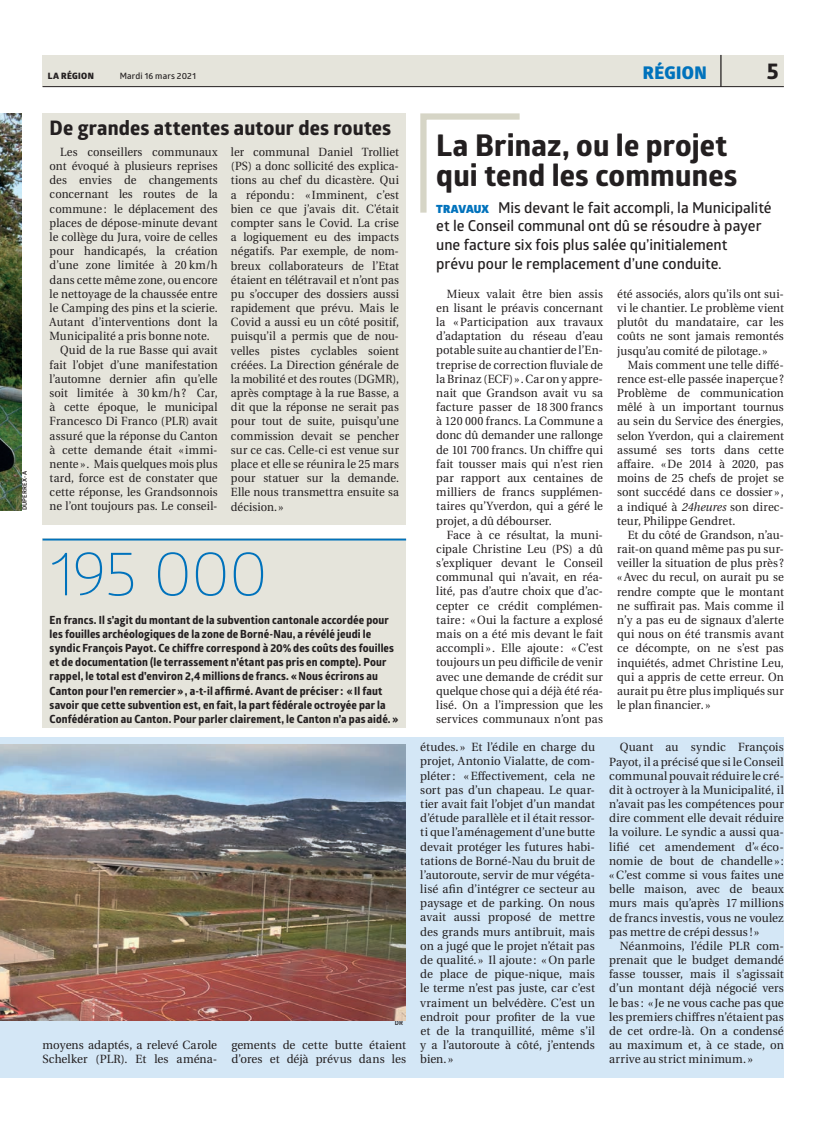
<style>
.page{position:relative;width:830px;height:1134px;background:#fff}
.page>*{position:absolute;margin:0;border:0;box-sizing:border-box;transform-origin:0 0}
.t1{font:300 62.5px "Glober";letter-spacing:-.02em;color:#0072bc}
.t2{font:700 30px/30px "Globerx";letter-spacing:.005em;color:#231f20}
.t3{font:700 22.5px "Globerx";color:#231f20}
.t4{font:700 20px "Globerx";letter-spacing:.01em;color:#231f20}
.t5{font:800 17.5px "Glober";letter-spacing:.02em;color:#0072bc}
.t6{font:600 15px/18.8px "Glober";letter-spacing:-.005em;color:#231f20}
.t7{font:11.88px/14.1px "Heuristica";letter-spacing:.005em;color:#231f20;text-align:justify;scale:.95 1}
.t8{font:11.88px/14.1px "Heuristica";letter-spacing:.005em;color:#231f20;text-align:justify;scale:.94 1}
.t9{font:11.88px/14.1px "Heuristica";letter-spacing:.005em;color:#231f20;text-align:justify}
.t10{font:700 11.25px/14.1px "Globerx";letter-spacing:.015em;color:#231f20;scale:.95 1}
.t11{font:600 8.75px "Glober";letter-spacing:.02em;color:#231f20}
.t12{font:800 8.75px "Glober";letter-spacing:.04em;color:#231f20}
.t13{font:700 6.25px "Glober";letter-spacing:.035em;color:#231f20}
.s1{font-weight:900;font-size:11.25px;color:#0072bc}
.s2{font-style:italic}
</style>
<div class="page">
<div style="left:43px;top:55px;width:740px;height:32px;background:#e5e4db"></div>
<hr style="left:720px;top:55px;width:1px;height:32px;background:#231f20">
<hr style="left:43px;top:86px;width:740px;height:1px;background:#231f20">
<div style="left:0;top:737px;width:783px;height:340px;background:#d4e7f6"></div>
<img style="left:0;top:113px;width:21px;height:397px">
<div style="left:43px;top:113px;width:363px;height:411px;background:#e5e4db"></div>
<svg style="left:420px;top:113px;width:100px;height:100px"></svg>
<div style="left:43px;top:539px;width:363px;height:189px;background:#e5e4db"></div>
<hr style="left:43px;top:539px;width:363px;height:1px;background:#0072bc">
<img style="left:0;top:744px;width:405px;height:276px">
<p class="t12" style="left:48px;top:69px;width:47px">LA RÉGION</p>
<p class="t11" style="left:120px;top:70px;width:78px">Mardi 16 mars 2021</p>
<h3 class="t5" style="left:642px;top:60px;width:65px">RÉGION</h3>
<h3 class="t3" style="left:766px;top:55px;width:13px">5</h3>
<p class="t13" style="left:20px;top:510px;width:41px;rotate:-90deg">DUPERREX-A</p>
<h3 class="t4" style="left:50px;top:114px;width:343px">De grandes attentes autour des routes</h3>
<p class="t8" style="left:60px;top:145px;width:169px">Les conseillers communaux</p>
<p class="t8" style="left:50px;top:159px;width:180px">ont évoqué à plusieurs reprises</p>
<p class="t8" style="left:50px;top:173px;width:180px">des envies de changements</p>
<p class="t8" style="left:50px;top:187px;width:180px">concernant les routes de la</p>
<p class="t8" style="left:50px;top:202px;width:180px">commune : le déplacement des</p>
<p class="t8" style="left:50px;top:216px;width:180px">places de dépose-minute devant</p>
<p class="t8" style="left:50px;top:230px;width:180px">le collège du Jura, voire de celles</p>
<p class="t8" style="left:50px;top:244px;width:180px">pour handicapés, la création</p>
<p class="t8" style="left:50px;top:258px;width:180px">d’une zone limitée à 20 km/h</p>
<p class="t8" style="left:50px;top:273px;width:180px">dans cette même zone, ou encore</p>
<p class="t8" style="left:50px;top:287px;width:180px">le nettoyage de la chaussée entre</p>
<p class="t8" style="left:50px;top:301px;width:180px">le Camping des pins et la scierie.</p>
<p class="t8" style="left:50px;top:315px;width:180px">Autant d’interventions dont la</p>
<p class="t8" style="left:50px;top:329px;width:172px">Municipalité a pris bonne note.</p>
<p class="t8" style="left:60px;top:343px;width:169px">Quid de la rue Basse qui avait</p>
<p class="t8" style="left:50px;top:358px;width:180px">fait l’objet d’une manifestation</p>
<p class="t8" style="left:50px;top:372px;width:180px">l’automne dernier afin qu’elle</p>
<p class="t8" style="left:50px;top:386px;width:180px">soit limitée à 30 km/h ? Car,</p>
<p class="t8" style="left:50px;top:400px;width:180px">à cette époque, le municipal</p>
<p class="t8" style="left:50px;top:414px;width:180px">Francesco Di Franco (PLR) avait</p>
<p class="t8" style="left:50px;top:428px;width:180px">assuré que la réponse du Canton</p>
<p class="t8" style="left:50px;top:443px;width:180px">à cette demande était « immi-</p>
<p class="t8" style="left:50px;top:457px;width:180px">nente ». Mais quelques mois plus</p>
<p class="t8" style="left:50px;top:471px;width:180px">tard, force est de constater que</p>
<p class="t8" style="left:50px;top:485px;width:180px">cette réponse, les Grandsonnois</p>
<p class="t8" style="left:50px;top:499px;width:180px">ne l’ont toujours pas. Le conseil-</p>
<p class="t8" style="left:231px;top:145px;width:180px">ler communal Daniel Trolliet (PS) a donc sollicité des explica&shy;tions au chef du dicastère. Qui a répondu : « Imminent, c’est bien ce que j’avais dit. C’était compter sans le Covid. La crise a logiquement eu des impacts négatifs. Par exemple, de nom&shy;breux collaborateurs de l’Etat étaient en télétravail et n’ont pas pu s’occuper des dossiers aussi rapidement que prévu. Mais le Covid a aussi eu un côté positif, puisqu’il a permis que de nou&shy;velles pistes cyclables soient créées. La Direction générale de la mobilité et des routes (DGMR), après comptage à la rue Basse, a dit que la réponse ne serait pas pour tout de suite, puisqu’une commission devait se pencher sur ce cas. Celle-ci est venue sur place et elle se réunira le 25 mars pour statuer sur la demande.<br>Elle nous transmettra ensuite sa décision. »</p>
<h1 class="t1" style="left:50px;top:530px;width:219px">195 000</h1>
<p class="t10" style="left:50px;top:612px;width:368px">En francs. Il s’agit du montant de la subvention cantonale accordée pour les fouilles archéologiques de la zone de Borné-Nau, a révélé jeudi le syndic François Payot. Ce chiffre correspond à 20% des coûts des fouilles et de documentation (le terrassement n’étant pas pris en compte). Pour rappel, le total est d’environ 2,4 millions de francs. « Nous écrirons au Canton pour l’en remercier » , a-t-il affirmé. Avant de préciser : « Il faut savoir que cette subvention est, en fait, la part fédérale octroyée par la Confédération au Canton. Pour parler clairement, le Canton n’a pas aidé. »</p>
<p class="t13" style="left:394px;top:1019px;width:10px">DR</p>
<p class="t9" style="left:43px;top:1038px;width:176px">moyens adaptés, a relevé Carole<br>Schelker (PLR). Et les aména-</p>
<p class="t9" style="left:231px;top:1038px;width:176px">gements de cette butte étaient d’ores et déjà prévus dans les</p>
<h2 class="t2" style="left:436px;top:130px;width:302px">La Brinaz, ou le projet qui tend les communes</h2>
<p class="t6" style="left:436px;top:197px;width:337px"><span class="s1">TRAVAUX</span> Mis devant le fait accompli, la Municipalité et le Conseil communal ont dû se résoudre à payer une facture six fois plus salée qu’initialement<br>prévu pour le remplacement d’une conduite.</p>
<p class="t7" style="left:436px;top:287px;width:177px;text-indent:11px">Mieux valait être bien assis en lisant le préavis concernant la « Participation aux travaux d’adaptation du réseau d’eau potable suite au chantier de l’En&shy;treprise de correction fluviale de la Brinaz (ECF) ». Car on y appre&shy;nait que Grandson avait vu sa facture passer de 18 300 francs à 120 000 francs. La Commune a donc dû demander une rallonge de 101 700 francs. Un chiffre qui fait tousser mais qui n’est rien par rapport aux centaines de milliers de francs supplémen&shy;taires qu’Yverdon, qui a géré le projet, a dû débourser.</p>
<p class="t7" style="left:436px;top:528px;width:177px;text-indent:11px">Face à ce résultat, la muni&shy;cipale Christine Leu (PS) a dû s’expliquer devant le Conseil communal qui n’avait, en réa&shy;lité, pas d’autre choix que d’ac&shy;cepter ce crédit complémen&shy;taire : « Oui la facture a explosé mais on a été mis devant le fait accompli ». Elle ajoute : « C’est toujours un peu difficile de venir avec une demande de crédit sur quelque chose qui a déjà été réa&shy;lisé. On a l’impression que les services communaux n’ont pas</p>
<p class="t7" style="left:617px;top:287px;width:177px">été associés, alors qu’ils ont sui&shy;vi le chantier. Le problème vient plutôt du mandataire, car les coûts ne sont jamais remontés jusqu’au comité de pilotage. »</p>
<p class="t7" style="left:617px;top:358px;width:177px;text-indent:11px">Mais comment une telle diffé&shy;rence est-elle passée inaperçue ?<br>Problème de communication mêlé à un important tournus au sein du Service des énergies, selon Yverdon, qui a clairement assumé ses torts dans cette affaire. « De 2014 à 2020, pas moins de 25 chefs de projet se sont succédé dans ce dossier », a indiqué à <span class="s2">24heures</span> son direc&shy;teur, Philippe Gendret.</p>
<p class="t7" style="left:617px;top:528px;width:177px;text-indent:11px">Et du côté de Grandson, n’au&shy;rait-on quand même pas pu sur&shy;veiller la situation de plus près ? « Avec du recul, on aurait pu se rendre compte que le montant ne suffirait pas. Mais comme il n’y a pas eu de signaux d’alerte qui nous on été transmis avant ce décompte, on ne s’est pas inquiétés, admet Christine Leu, qui a appris de cette erreur. On aurait pu être plus impliqués sur le plan financier. »</p>
<p class="t9" style="left:420px;top:740px;width:176px">études. » Et l’édile en charge du projet, Antonio Vialatte, de com&shy;pléter : « Effectivement, cela ne sort pas d’un chapeau. Le quar&shy;tier avait fait l’objet d’un mandat d’étude parallèle et il était ressor&shy;ti que l’aménagement d’une butte devait protéger les futures habi&shy;tations de Borné-Nau du bruit de l’autoroute, servir de mur végéta&shy;lisé afin d’intégrer ce secteur au paysage et de parking. On nous avait aussi proposé de mettre des grands murs antibruit, mais on a jugé que le projet n’était pas de qualité. » Il ajoute : « On parle de place de pique-nique, mais le terme n’est pas juste, car c’est vraiment un belvédère. C’est un endroit pour profiter de la vue et de la tranquillité, même s’il y a l’autoroute à côté, j’entends bien. »</p>
<p class="t9" style="left:609px;top:740px;width:176px;text-indent:11px">Quant au syndic François Payot, il a précisé que si le Conseil communal pouvait réduire le cré&shy;dit à octroyer à la Municipalité, il n’avait pas les compétences pour dire comment elle devait réduire la voilure. Le syndic a aussi qua&shy;lifié cet amendement d’« éco&shy;nomie de bout de chandelle »: « C’est comme si vous faites une belle maison, avec de beaux murs mais qu’après 17 millions de francs investis, vous ne voulez pas mettre de crépi dessus ! »</p>
<p class="t9" style="left:609px;top:939px;width:176px;text-indent:11px">Néanmoins, l’édile PLR com&shy;prenait que le budget demandé fasse tousser, mais il s’agissait d’un montant déjà négocié vers le bas : « Je ne vous cache pas que les premiers chiffres n’étaient pas de cet ordre-là. On a condensé au maximum et, à ce stade, on arrive au strict minimum. »</p>
</div>
